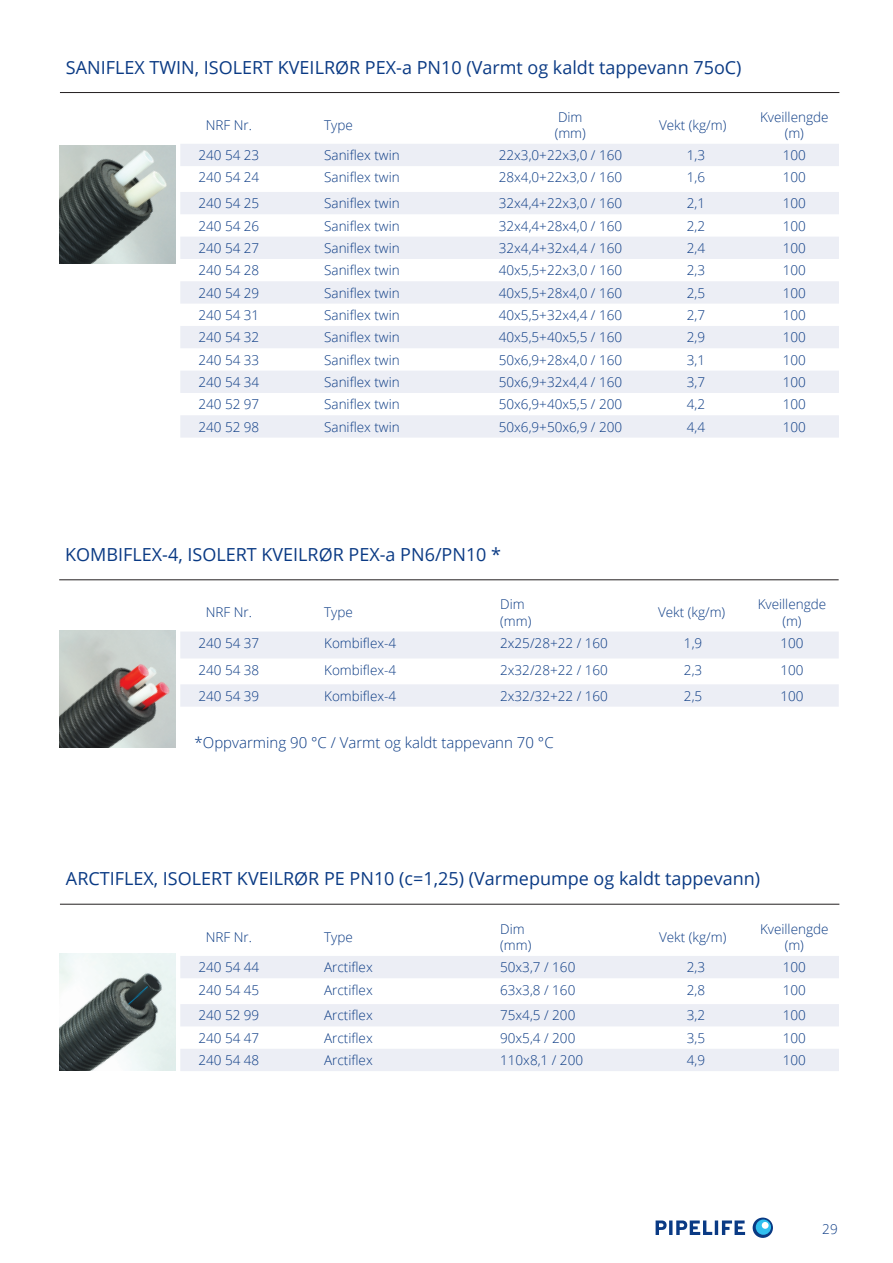
<style>
.page{position:relative;width:893px;height:1263px;background:#fff}
.page>*{position:absolute;margin:0;border:0;box-sizing:border-box;transform-origin:0 0}
.t1{font:18px "Open Sans";color:#0a3a84}
.t2{font:300 15px "Open Sans";color:#0a3a84}
.t3{font:300 13.5px "Open Sans";color:#0a3a84}
</style>
<div class="page">
<svg style="left:180px;top:144px;width:659px;height:294px;fill:#eceef5"></svg>
<svg style="left:180px;top:632px;width:659px;height:75px;fill:#eceef5"></svg>
<svg style="left:180px;top:956px;width:659px;height:115px;fill:#eceef5"></svg>
<img style="left:60px;top:146px;width:116px;height:117px">
<img style="left:60px;top:630px;width:116px;height:118px">
<img style="left:60px;top:954px;width:116px;height:117px">
<hr style="left:60px;top:92px;width:779px;height:1px;background:#231f20">
<hr style="left:59px;top:579px;width:780px;height:1px;background:#231f20">
<hr style="left:60px;top:904px;width:779px;height:1px;background:#231f20">
<svg style="left:656px;top:1217px;width:117px;height:21px"></svg>
<svg style="left:756px;top:1219px;width:15px;height:16px"></svg>
<div style="left:762px;top:1222px;width:7px;height:7px;background:#fff;border-radius:50%"></div>
<p class="t1" style="left:66px;top:55px;width:677px">SANIFLEX TWIN, ISOLERT KVEILRØR PEX-a PN10 (Varmt og kaldt tappevann 75oC)</p>
<p class="t3" style="left:206px;top:116px;width:48px">NRF Nr.</p>
<p class="t3" style="left:324px;top:116px;width:30px">Type</p>
<p class="t3" style="left:558px;top:107px;width:26px">Dim</p>
<p class="t3" style="left:555px;top:124px;width:33px">(mm)</p>
<p class="t3" style="left:659px;top:116px;width:69px">Vekt (kg/m)</p>
<p class="t3" style="left:760px;top:107px;width:70px">Kveillengde</p>
<p class="t3" style="left:785px;top:124px;width:21px">(m)</p>
<p class="t3" style="left:198px;top:146px;width:62px">240 54 23</p>
<p class="t3" style="left:324px;top:146px;width:77px">Saniflex twin</p>
<p class="t3" style="left:499px;top:146px;width:125px">22x3,0+22x3,0 / 160</p>
<p class="t3" style="left:687px;top:146px;width:20px">1,3</p>
<p class="t3" style="left:783px;top:146px;width:25px">100</p>
<p class="t3" style="left:198px;top:168px;width:62px">240 54 24</p>
<p class="t3" style="left:324px;top:168px;width:77px">Saniflex twin</p>
<p class="t3" style="left:499px;top:168px;width:125px">28x4,0+22x3,0 / 160</p>
<p class="t3" style="left:687px;top:168px;width:20px">1,6</p>
<p class="t3" style="left:783px;top:168px;width:25px">100</p>
<p class="t3" style="left:198px;top:194px;width:62px">240 54 25</p>
<p class="t3" style="left:324px;top:194px;width:77px">Saniflex twin</p>
<p class="t3" style="left:499px;top:194px;width:125px">32x4,4+22x3,0 / 160</p>
<p class="t3" style="left:687px;top:194px;width:20px">2,1</p>
<p class="t3" style="left:783px;top:194px;width:25px">100</p>
<p class="t3" style="left:198px;top:216px;width:62px">240 54 26</p>
<p class="t3" style="left:324px;top:216px;width:77px">Saniflex twin</p>
<p class="t3" style="left:499px;top:216px;width:125px">32x4,4+28x4,0 / 160</p>
<p class="t3" style="left:687px;top:216px;width:20px">2,2</p>
<p class="t3" style="left:783px;top:216px;width:25px">100</p>
<p class="t3" style="left:198px;top:239px;width:62px">240 54 27</p>
<p class="t3" style="left:324px;top:239px;width:77px">Saniflex twin</p>
<p class="t3" style="left:499px;top:239px;width:125px">32x4,4+32x4,4 / 160</p>
<p class="t3" style="left:687px;top:239px;width:20px">2,4</p>
<p class="t3" style="left:783px;top:239px;width:25px">100</p>
<p class="t3" style="left:198px;top:261px;width:62px">240 54 28</p>
<p class="t3" style="left:324px;top:261px;width:77px">Saniflex twin</p>
<p class="t3" style="left:499px;top:261px;width:125px">40x5,5+22x3,0 / 160</p>
<p class="t3" style="left:687px;top:261px;width:20px">2,3</p>
<p class="t3" style="left:783px;top:261px;width:25px">100</p>
<p class="t3" style="left:198px;top:283px;width:62px">240 54 29</p>
<p class="t3" style="left:324px;top:283px;width:77px">Saniflex twin</p>
<p class="t3" style="left:499px;top:283px;width:125px">40x5,5+28x4,0 / 160</p>
<p class="t3" style="left:687px;top:283px;width:20px">2,5</p>
<p class="t3" style="left:783px;top:283px;width:25px">100</p>
<p class="t3" style="left:198px;top:306px;width:62px">240 54 31</p>
<p class="t3" style="left:324px;top:306px;width:77px">Saniflex twin</p>
<p class="t3" style="left:499px;top:306px;width:125px">40x5,5+32x4,4 / 160</p>
<p class="t3" style="left:687px;top:306px;width:20px">2,7</p>
<p class="t3" style="left:783px;top:306px;width:25px">100</p>
<p class="t3" style="left:198px;top:328px;width:62px">240 54 32</p>
<p class="t3" style="left:324px;top:328px;width:77px">Saniflex twin</p>
<p class="t3" style="left:499px;top:328px;width:125px">40x5,5+40x5,5 / 160</p>
<p class="t3" style="left:687px;top:328px;width:20px">2,9</p>
<p class="t3" style="left:783px;top:328px;width:25px">100</p>
<p class="t3" style="left:198px;top:350px;width:62px">240 54 33</p>
<p class="t3" style="left:324px;top:350px;width:77px">Saniflex twin</p>
<p class="t3" style="left:499px;top:350px;width:125px">50x6,9+28x4,0 / 160</p>
<p class="t3" style="left:687px;top:350px;width:20px">3,1</p>
<p class="t3" style="left:783px;top:350px;width:25px">100</p>
<p class="t3" style="left:198px;top:373px;width:62px">240 54 34</p>
<p class="t3" style="left:324px;top:373px;width:77px">Saniflex twin</p>
<p class="t3" style="left:499px;top:373px;width:125px">50x6,9+32x4,4 / 160</p>
<p class="t3" style="left:687px;top:373px;width:20px">3,7</p>
<p class="t3" style="left:783px;top:373px;width:25px">100</p>
<p class="t3" style="left:198px;top:395px;width:62px">240 52 97</p>
<p class="t3" style="left:324px;top:395px;width:77px">Saniflex twin</p>
<p class="t3" style="left:499px;top:395px;width:125px">50x6,9+40x5,5 / 200</p>
<p class="t3" style="left:687px;top:395px;width:20px">4,2</p>
<p class="t3" style="left:783px;top:395px;width:25px">100</p>
<p class="t3" style="left:198px;top:417px;width:62px">240 52 98</p>
<p class="t3" style="left:324px;top:417px;width:77px">Saniflex twin</p>
<p class="t3" style="left:499px;top:417px;width:125px">50x6,9+50x6,9 / 200</p>
<p class="t3" style="left:687px;top:417px;width:20px">4,4</p>
<p class="t3" style="left:783px;top:417px;width:25px">100</p>
<p class="t1" style="left:65px;top:542px;width:437px">KOMBIFLEX-4, ISOLERT KVEILRØR PEX-a PN6/PN10 *</p>
<p class="t3" style="left:206px;top:603px;width:48px">NRF Nr.</p>
<p class="t3" style="left:324px;top:603px;width:30px">Type</p>
<p class="t3" style="left:500px;top:595px;width:26px">Dim</p>
<p class="t3" style="left:500px;top:611px;width:33px">(mm)</p>
<p class="t3" style="left:658px;top:603px;width:69px">Vekt (kg/m)</p>
<p class="t3" style="left:758px;top:595px;width:70px">Kveillengde</p>
<p class="t3" style="left:782px;top:611px;width:21px">(m)</p>
<p class="t3" style="left:198px;top:634px;width:62px">240 54 37</p>
<p class="t3" style="left:324px;top:634px;width:74px">Kombiflex-4</p>
<p class="t3" style="left:500px;top:634px;width:109px">2x25/28+22 / 160</p>
<p class="t3" style="left:684px;top:634px;width:20px">1,9</p>
<p class="t3" style="left:780px;top:634px;width:25px">100</p>
<p class="t3" style="left:198px;top:661px;width:62px">240 54 38</p>
<p class="t3" style="left:324px;top:661px;width:74px">Kombiflex-4</p>
<p class="t3" style="left:500px;top:661px;width:109px">2x32/28+22 / 160</p>
<p class="t3" style="left:684px;top:661px;width:20px">2,3</p>
<p class="t3" style="left:780px;top:661px;width:25px">100</p>
<p class="t3" style="left:198px;top:686px;width:62px">240 54 39</p>
<p class="t3" style="left:324px;top:686px;width:74px">Kombiflex-4</p>
<p class="t3" style="left:500px;top:686px;width:109px">2x32/32+22 / 160</p>
<p class="t3" style="left:684px;top:686px;width:20px">2,5</p>
<p class="t3" style="left:780px;top:686px;width:25px">100</p>
<p class="t2" style="left:195px;top:733px;width:361px">*Oppvarming 90 °C / Varmt og kaldt tappevann 70 °C</p>
<p class="t1" style="left:66px;top:866px;width:696px">ARCTIFLEX, ISOLERT KVEILRØR PE PN10 (c=1,25) (Varmepumpe og kaldt tappevann)</p>
<p class="t3" style="left:206px;top:928px;width:48px">NRF Nr.</p>
<p class="t3" style="left:324px;top:928px;width:30px">Type</p>
<p class="t3" style="left:500px;top:919px;width:26px">Dim</p>
<p class="t3" style="left:500px;top:936px;width:33px">(mm)</p>
<p class="t3" style="left:659px;top:928px;width:69px">Vekt (kg/m)</p>
<p class="t3" style="left:760px;top:919px;width:70px">Kveillengde</p>
<p class="t3" style="left:785px;top:936px;width:21px">(m)</p>
<p class="t3" style="left:198px;top:958px;width:62px">240 54 44</p>
<p class="t3" style="left:324px;top:958px;width:50px">Arctiflex</p>
<p class="t3" style="left:500px;top:958px;width:77px">50x3,7 / 160</p>
<p class="t3" style="left:687px;top:958px;width:20px">2,3</p>
<p class="t3" style="left:783px;top:958px;width:25px">100</p>
<p class="t3" style="left:198px;top:980px;width:62px">240 54 45</p>
<p class="t3" style="left:324px;top:980px;width:50px">Arctiflex</p>
<p class="t3" style="left:500px;top:980px;width:77px">63x3,8 / 160</p>
<p class="t3" style="left:687px;top:980px;width:20px">2,8</p>
<p class="t3" style="left:783px;top:980px;width:25px">100</p>
<p class="t3" style="left:198px;top:1006px;width:62px">240 52 99</p>
<p class="t3" style="left:324px;top:1006px;width:50px">Arctiflex</p>
<p class="t3" style="left:500px;top:1006px;width:77px">75x4,5 / 200</p>
<p class="t3" style="left:687px;top:1006px;width:20px">3,2</p>
<p class="t3" style="left:783px;top:1006px;width:25px">100</p>
<p class="t3" style="left:198px;top:1028px;width:62px">240 54 47</p>
<p class="t3" style="left:324px;top:1028px;width:50px">Arctiflex</p>
<p class="t3" style="left:500px;top:1028px;width:77px">90x5,4 / 200</p>
<p class="t3" style="left:687px;top:1028px;width:20px">3,5</p>
<p class="t3" style="left:783px;top:1028px;width:25px">100</p>
<p class="t3" style="left:198px;top:1051px;width:62px">240 54 48</p>
<p class="t3" style="left:324px;top:1051px;width:50px">Arctiflex</p>
<p class="t3" style="left:500px;top:1051px;width:84px">110x8,1 / 200</p>
<p class="t3" style="left:687px;top:1051px;width:20px">4,9</p>
<p class="t3" style="left:783px;top:1051px;width:25px">100</p>
<p class="t3" style="left:822px;top:1220px;width:17px">29</p>
</div>
